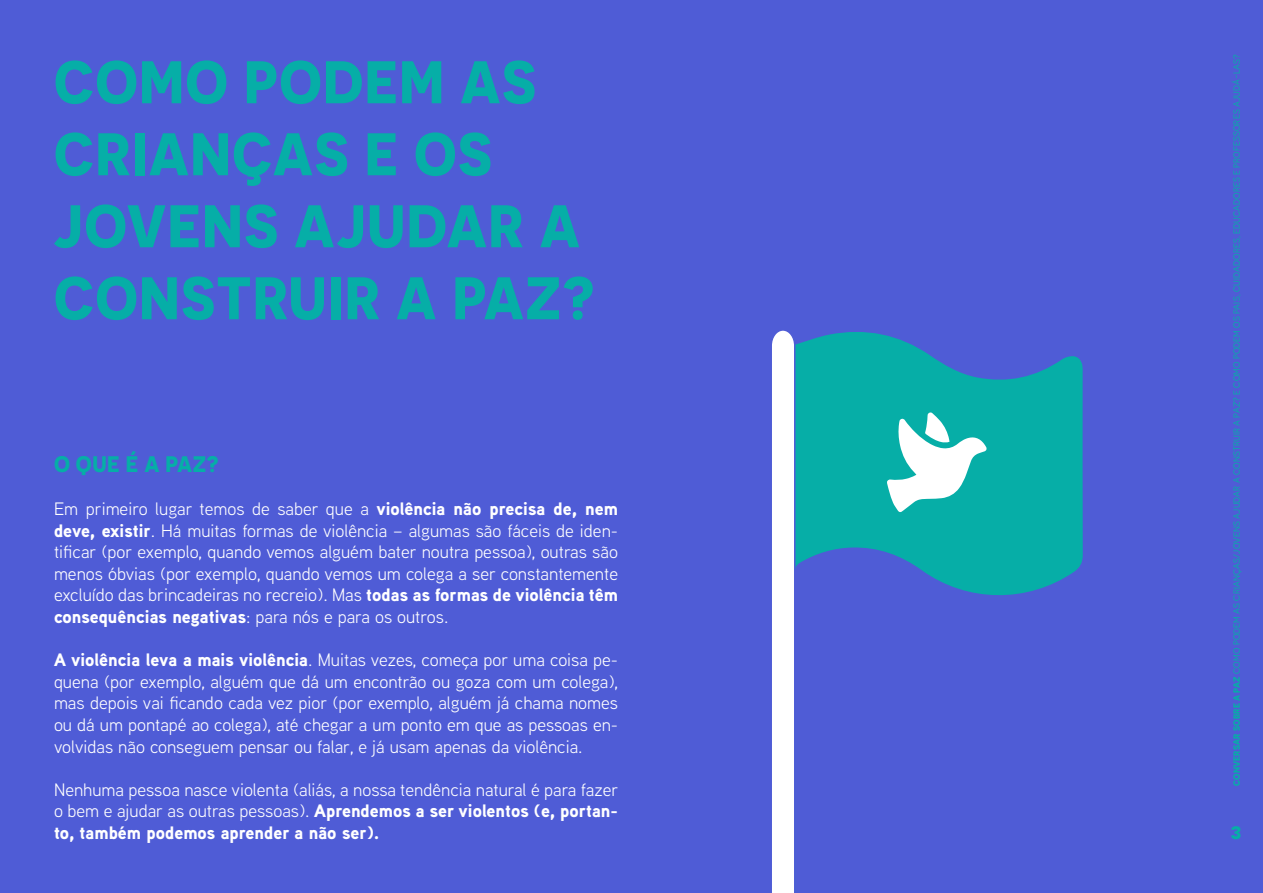
<style>
.page{position:relative;width:1263px;height:893px;background:#4f5cd6}
.page>*{position:absolute;margin:0;border:0;box-sizing:border-box;transform-origin:0 0}
.t1{font:700 60px/72px "Novecentosans";letter-spacing:.02em;color:#06aea7}
.t2{font:700 22.5px "Novecentosans";letter-spacing:.02em;color:#06aea7}
.t3{font:18px/21.6px "Aaux Next";color:#fff;text-align:justify}
.t4{font:9px "Novecentosans";letter-spacing:.02em;color:#06aea7}
.s1{font-weight:900}
.s2{font-weight:700}
</style>
<div class="page">
<svg style="left:796px;top:332px;width:287px;height:263px;fill:#06aea7"></svg>
<div style="left:772px;top:330px;width:24px;height:563px;background:#fff"></div>
<svg style="left:887px;top:412px;width:100px;height:100px;background:#7cd4d0"></svg>
<h1 class="t1" style="left:54px;top:45px;width:542px">COMO PODEM AS<br>CRIANÇAS E OS<br>JOVENS AJUDAR A<br>CONSTRUIR A PAZ?</h1>
<p class="t2" style="left:54px;top:450px;width:166px">O QUE É A PAZ?</p>
<p class="t3" style="left:54px;top:497px;width:565px">Em primeiro lugar temos de saber que a <span class="s1">violência não precisa de, nem deve, existir</span>. Há muitas formas de violência – algumas são fáceis de iden&shy;tificar (por exemplo, quando vemos alguém bater noutra pessoa), outras são menos óbvias (por exemplo, quando vemos um colega a ser constantemente excluído das brincadeiras no recreio). Mas <span class="s1">todas as formas de violência têm consequências negativas</span>: para nós e para os outros.</p>
<p class="t3" style="left:54px;top:648px;width:566px"><span class="s1">A violência leva a mais violência</span>. Muitas vezes, começa por uma coisa pe&shy;quena (por exemplo, alguém que dá um encontrão ou goza com um colega), mas depois vai ficando cada vez pior (por exemplo, alguém já chama nomes ou dá um pontapé ao colega), até chegar a um ponto em que as pessoas en&shy;volvidas não conseguem pensar ou falar, e já usam apenas da violência.</p>
<p class="t3" style="left:54px;top:778px;width:566px">Nenhuma pessoa nasce violenta (aliás, a nossa tendência natural é para fazer o bem e ajudar as outras pessoas). <span class="s1">Aprendemos a ser violentos (e, portan&shy;to, também podemos aprender a não ser).</span></p>
<p class="t4" style="left:1231px;top:786px;width:734px;rotate:-90deg"><span class="s2">CONVERSAR SOBRE A PAZ</span> COMO PODEM AS CRIANÇAS/JOVENS AJUDAR A CONSTRUIR A PAZ? E COMO PODEM OS PAIS, CUIDADORES, EDUCADORES E PROFESSORES AJUDÁ-LAS?</p>
<p class="t2" style="left:1230px;top:817px;width:12px">3</p>
</div>
